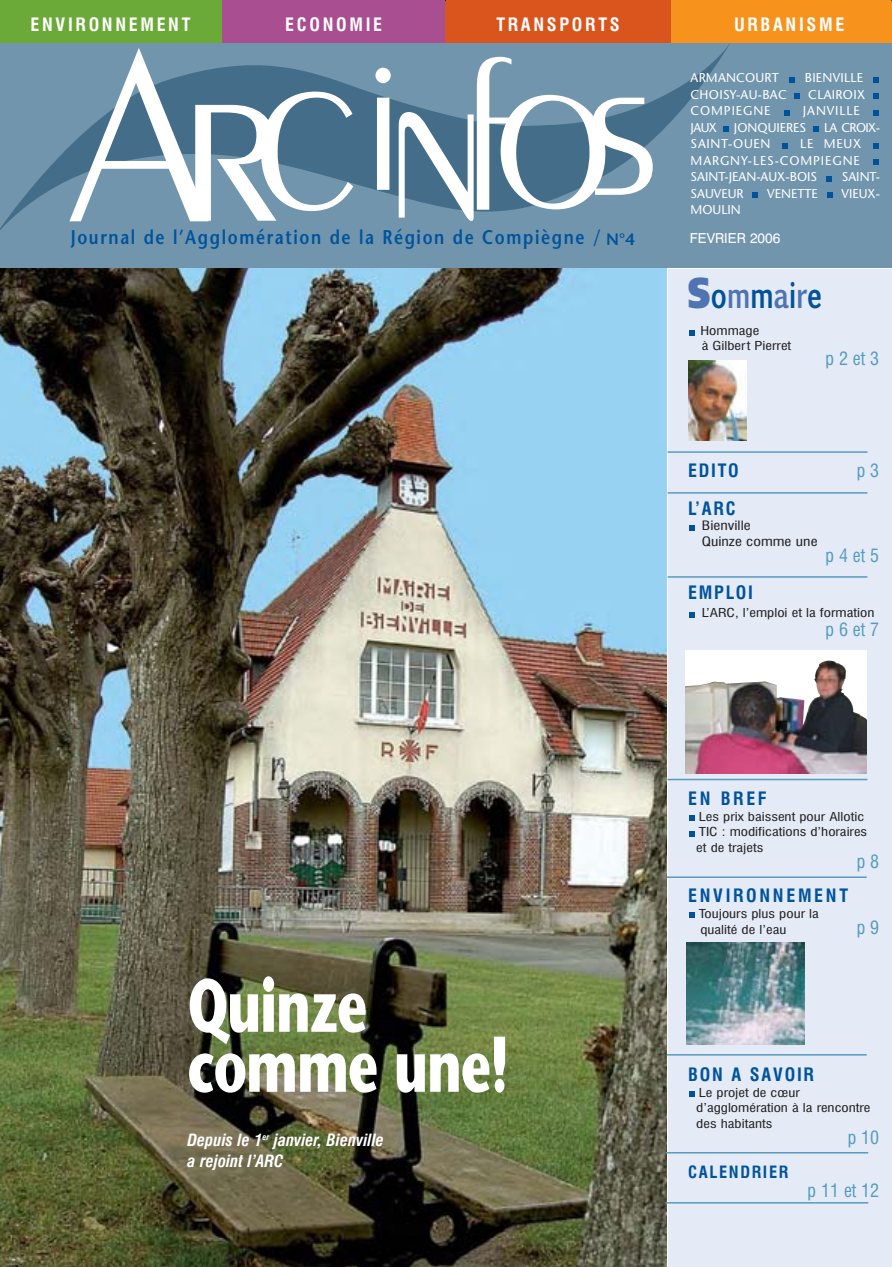
<style>
.page{position:relative;width:892px;height:1267px;background:#fff}
.page>*{position:absolute;margin:0;border:0;box-sizing:border-box;transform-origin:0 0}
.t1{font:700 75px/60px "Stone Sans";letter-spacing:-.02em;color:#fff;scale:.7 1}
.t2{font:700 34.35px "Euphemia UCAS";letter-spacing:-.02em;color:#00539b;scale:.77 1}
.t3{font:600 19.8px "Stone Sans";letter-spacing:.095em;color:#00539b;scale:.83 1}
.t4{font:700 condensed 18px "Swiss 721 BT";letter-spacing:.15em;color:#fff}
.t5{font:700 condensed 18px "Swiss 721 BT";letter-spacing:.1em;color:#00539b}
.t6{font:condensed 18px "Swiss 721 BT";color:#569bbd}
.t7{font:700 condensed 18px "Swiss 721 BT";letter-spacing:.15em;color:#00539b}
.t8{font:italic 700 condensed 16.5px/21px "Swiss 721 BT";color:#fff}
.t9{font:700 condensed 16.5px "Swiss 721 BT";letter-spacing:.1em;color:#00539b}
.t10{font:13.8px "Swiss 721 BT";color:#fff}
.t11{font:12.75px/16.5px "Stone Sans";letter-spacing:.015em;color:#fff;text-align:justify}
.t12{font:12.75px "Stone Sans";letter-spacing:.07em;color:#fff}
.t13{font:12.75px "Stone Sans";letter-spacing:.055em;color:#fff}
.t14{font:condensed 12.6px/15.8px "Swiss 721 BT";color:#231f20;scale:1.25 1}
.t15{font:condensed 12px/15.8px "Swiss 721 BT";color:#231f20;scale:1.25 1}
.s1{font-size:16.5px}
.s2{font-family:"Frutiger";font-weight:900;font-size:43.2px;color:#4f74b1}
.s3{color:#4f74b1}
</style>
<div class="page">
<img style="left:0;top:0;width:892px;height:1267px">
<p class="t4" style="left:30px;top:16px;width:161px">ENVIRONNEMENT</p>
<p class="t4" style="left:285px;top:16px;width:98px">ECONOMIE</p>
<p class="t4" style="left:496px;top:16px;width:125px">TRANSPORTS</p>
<p class="t4" style="left:734px;top:16px;width:112px">URBANISME</p>
<p class="t11" style="left:691px;top:71px;width:90px">ARMANCOURT</p>
<p class="t11" style="left:805px;top:71px;width:60px">BIENVILLE</p>
<p class="t11" style="left:691px;top:87px;width:98px">CHOISY-AU-BAC</p>
<p class="t11" style="left:808px;top:87px;width:58px">CLAIROIX</p>
<p class="t12" style="left:691px;top:106px;width:81px">COMPIEGNE</p>
<p class="t12" style="left:803px;top:106px;width:58px">JANVILLE</p>
<p class="t11" style="left:691px;top:120px;width:28px">JAUX</p>
<p class="t11" style="left:734px;top:120px;width:74px">JONQUIERES</p>
<p class="t11" style="left:824px;top:120px;width:57px">LA CROIX-</p>
<p class="t13" style="left:691px;top:139px;width:81px">SAINT-OUEN</p>
<p class="t11" style="left:691px;top:137px;width:172px;text-indent:110px">LE MEUX MARGNY-LES-COMPIEGNE SAINT-JEAN-AUX-BOIS</p>
<p class="t11" style="left:842px;top:170px;width:40px">SAINT-</p>
<p class="t11" style="left:691px;top:186px;width:54px">SAUVEUR</p>
<p class="t11" style="left:767px;top:186px;width:52px">VENETTE</p>
<p class="t11" style="left:841px;top:186px;width:40px">VIEUX-</p>
<p class="t11" style="left:691px;top:203px;width:52px">MOULIN</p>
<p class="t3" style="left:71px;top:229px;width:681px">Journal de l’Agglomération de la Région de Compiègne / <span class="s1">N°4</span></p>
<p class="t10" style="left:690px;top:232px;width:92px">FEVRIER 2006</p>
<p class="t2" style="left:688px;top:282px;width:177px"><span class="s2">S</span>o<span class="s3">m</span>m<span class="s3">a</span>i<span class="s3">r</span>e</p>
<p class="t15" style="left:700px;top:324px;width:74px;line-height:15px">Hommage<br>à Gilbert Pierret</p>
<p class="t6" style="left:825px;top:350px;width:55px">p 2 et 3</p>
<p class="t5" style="left:688px;top:462px;width:52px">EDITO</p>
<p class="t6" style="left:857px;top:462px;width:24px">p 3</p>
<p class="t5" style="left:688px;top:499px;width:49px">L’ARC</p>
<p class="t14" style="left:702px;top:519px;width:94px">Bienville<br>Quinze comme une</p>
<p class="t6" style="left:825px;top:547px;width:55px">p 4 et 5</p>
<p class="t5" style="left:688px;top:583px;width:66px">EMPLOI</p>
<p class="t15" style="left:702px;top:606px;width:140px">L’ARC, l’emploi et la formation</p>
<p class="t6" style="left:825px;top:621px;width:55px">p 6 et 7</p>
<p class="t1" style="left:188px;top:984px;width:461px">Quinze comme une!</p>
<p class="t8" style="left:188px;top:1130px;width:198px">Depuis le 1<sup>er</sup> janvier, Bienville a rejoint l’ARC</p>
<p class="t5" style="left:688px;top:790px;width:80px">EN BREF</p>
<p class="t15" style="left:696px;top:809px;width:138px">Les prix baissent pour Allotic<br>TIC : modifications d’horaires et de trajets</p>
<p class="t6" style="left:857px;top:853px;width:24px">p 8</p>
<p class="t7" style="left:688px;top:887px;width:161px">ENVIRONNEMENT</p>
<p class="t15" style="left:699px;top:907px;width:98px">Toujours plus pour la qualité de l’eau</p>
<p class="t6" style="left:857px;top:919px;width:24px">p 9</p>
<p class="t5" style="left:688px;top:1066px;width:127px">BON A SAVOIR</p>
<p class="t15" style="left:696px;top:1085px;width:141px">Le projet de cœur d’agglomération à la rencontre des habitants</p>
<p class="t6" style="left:848px;top:1129px;width:33px">p 10</p>
<p class="t9" style="left:688px;top:1164px;width:102px">CALENDRIER</p>
<p class="t6" style="left:808px;top:1182px;width:73px">p 11 et 12</p>
</div>
